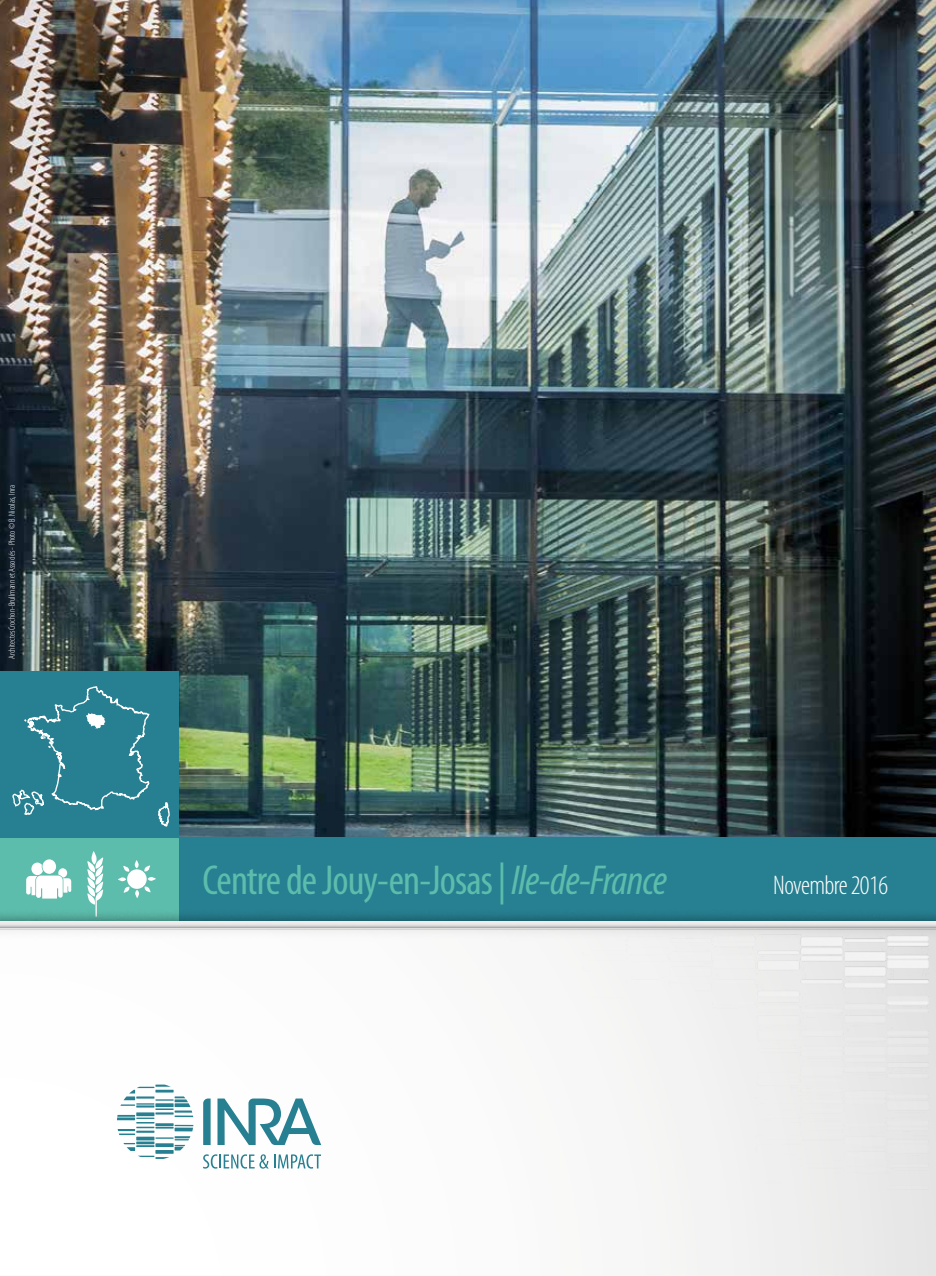
<style>
.page{position:relative;width:936px;height:1276px;background:#fff}
.page>*{position:absolute;margin:0;border:0;box-sizing:border-box;transform-origin:0 0}
.t1{font:condensed 42px "Myriad Pro";letter-spacing:-.02em;color:#5dbdac}
.t2{font:300 condensed 27px "Myriad Pro";letter-spacing:-.02em;color:#fff}
.t3{font:300 condensed 9px "Myriad Pro";color:#fff}
.s1{font-style:italic}
</style>
<div class="page">
<img style="left:0;top:0;width:935px;height:838px">
<div style="left:0;top:838px;width:935px;height:83px;background:#278091"></div>
<div style="left:0;top:838px;width:179px;height:83px;background:#5dbdac"></div>
<svg style="left:87px;top:851px;width:16px;height:58px"></svg>
<svg style="left:26px;top:859px;width:45px;height:39px"></svg>
<svg style="left:118px;top:860px;width:38px;height:38px"></svg>
<div style="left:0;top:671px;width:179px;height:167px;background:#278091"></div>
<svg style="left:158px;top:802px;width:12px;height:25px"></svg>
<svg style="left:12px;top:686px;width:138px;height:129px"></svg>
<div style="left:0;top:909px;width:935px;height:33px;background:#000;opacity:.4"></div>
<svg style="left:0;top:921px;width:935px;height:7px;background:#d9d9d9"></svg>
<div style="left:0;top:928px;width:935px;height:348px;background:linear-gradient(to right,#fff,#ebebeb)"></div>
<img style="left:575px;top:934px;width:355px;height:284px">
<svg style="left:203px;top:1098px;width:118px;height:47px"></svg>
<svg style="left:117px;top:1084px;width:76px;height:75px"></svg>
<svg style="left:203px;top:1154px;width:118px;height:14px"></svg>
<p class="t3" style="left:7px;top:659px;width:175px;rotate:-90deg">Architectes Crochon-Brullmann et Associés - Photo © B. Nicolas, Inra</p>
<h1 class="t1" style="left:202px;top:858px;width:466px">Centre de Jouy-en-Josas| <span class="s1">Ile-de-France</span></h1>
<h2 class="t2" style="left:773px;top:871px;width:116px">Novembre 2016</h2>
</div>
